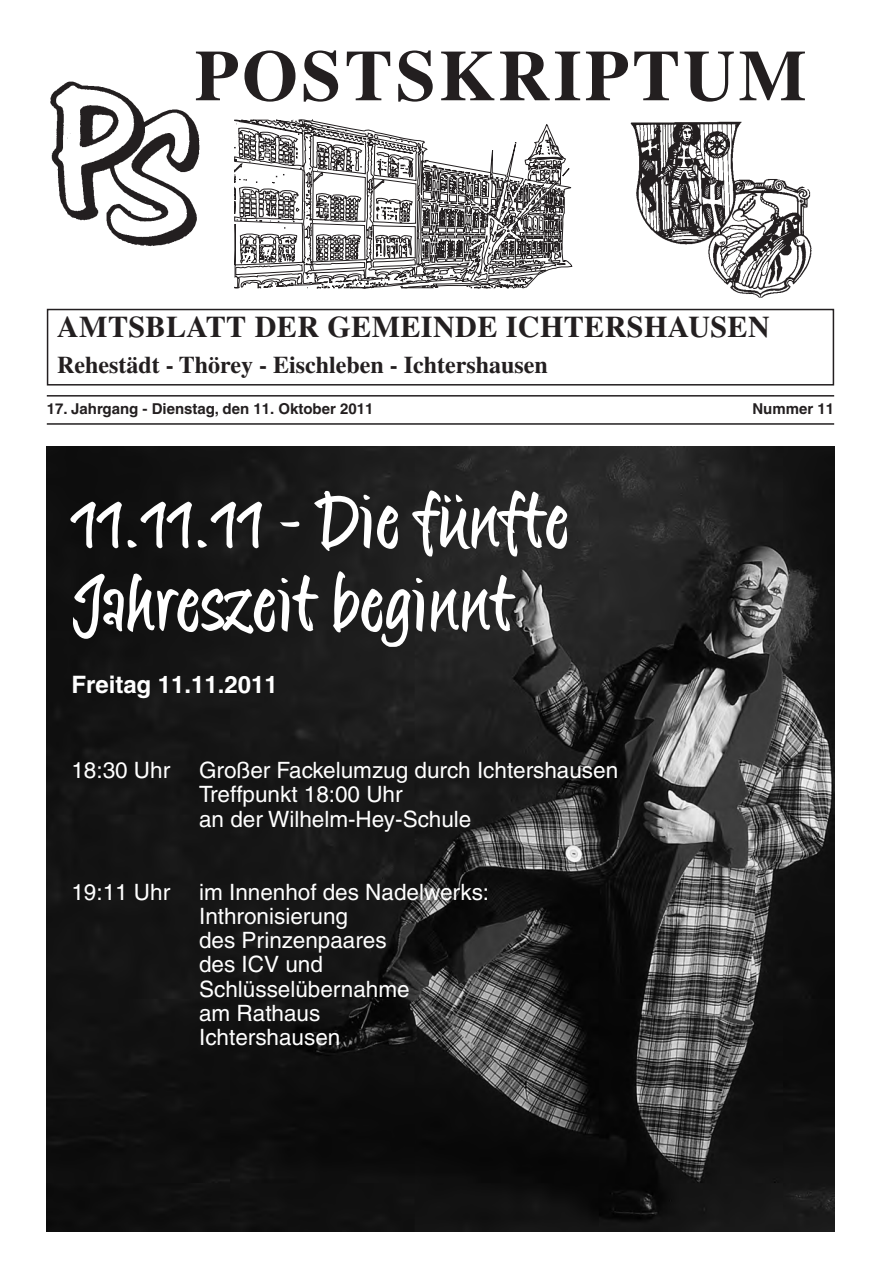
<style>
.page{position:relative;width:881px;height:1263px;background:#fff}
.page>*{position:absolute;margin:0;border:0;box-sizing:border-box;transform-origin:0 0}
.t1{font:72px/83.1px "Matthia LL";color:#fff}
.t2{font:700 72px "Times LT";letter-spacing:.045em;color:#231f20}
.t3{font:700 30px "Times LT";letter-spacing:.015em;color:#231f20}
.t4{font:700 24px "Times LT";color:#231f20}
.t5{font:700 24px "Helvetica LT";color:#fff}
.t6{font:22.5px/24.3px "Helvetica LT";color:#fff}
.t7{font:700 15px "Helvetica LT";color:#231f20}
</style>
<div class="page">
<img style="left:47px;top:447px;width:786px;height:784px">
<hr style="left:47px;top:423px;width:786px;height:2px;background:#231f20">
<hr style="left:47px;top:395px;width:786px;height:2px;background:#231f20">
<img style="left:630px;top:121px;width:182px;height:177px">
<img style="left:50px;top:81px;width:150px;height:166px">
<div style="left:47px;top:309px;width:786px;height:77px;border:2px solid #231f20"></div>
<svg style="left:234px;top:119px;width:338px;height:149px"></svg>
<svg style="left:234px;top:142px;width:334px;height:147px"></svg>
<h1 class="t2" style="left:195px;top:33px;width:613px">POSTSKRIPTUM</h1>
<h2 class="t3" style="left:57px;top:309px;width:714px">AMTSBLATT DER GEMEINDE ICHTERSHAUSEN</h2>
<p class="t4" style="left:57px;top:351px;width:492px">Rehestädt - Thörey - Eischleben - Ichtershausen</p>
<p class="t7" style="left:47px;top:403px;width:328px">17. Jahrgang - Dienstag, den 11. Oktober 2011</p>
<p class="t7" style="left:752px;top:403px;width:83px">Nummer 11</p>
<h1 class="t1" style="left:71px;top:485px;width:499px">11.11.11 - Die fünfte<br>Jahreszeit beginnt</h1>
<p class="t5" style="left:71px;top:675px;width:208px">Freitag 11.11.2011</p>
<p class="t6" style="left:71px;top:760px;width:100px">18:30 Uhr</p>
<p class="t6" style="left:199px;top:760px;width:420px">Großer Fackelumzug durch Ichtershausen<br>Treffpunkt 18:00 Uhr<br>an der Wilhelm-Hey-Schule</p>
<p class="t6" style="left:71px;top:881px;width:100px">19:11 Uhr</p>
<p class="t6" style="left:199px;top:881px;width:291px">im Innenhof des Nadelwerks:<br>Inthronisierung<br>des Prinzenpaares<br>des ICV und<br>Schlüsselübernahme<br>am Rathaus<br>Ichtershausen</p>
</div>
